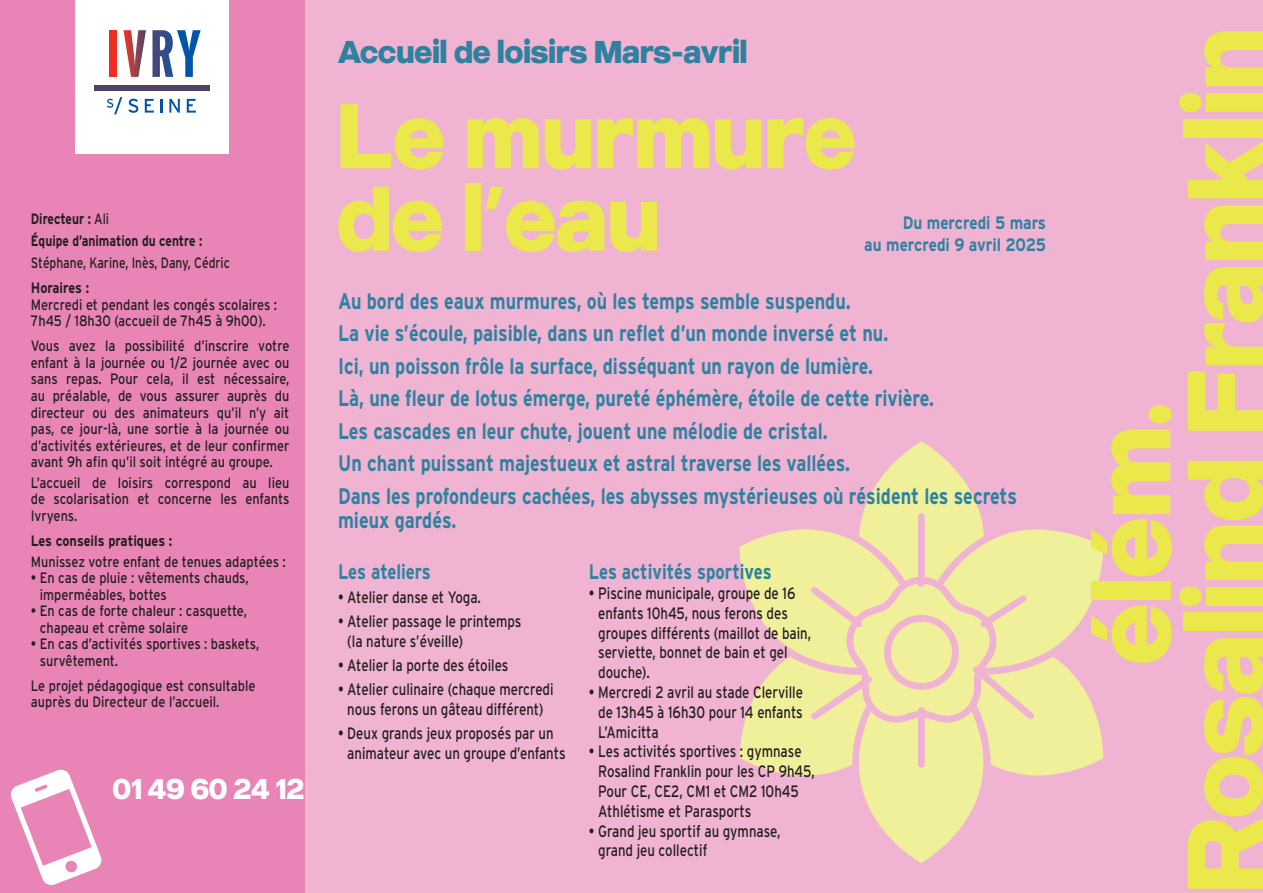
<style>
.page{position:relative;width:1263px;height:893px;background:#f0b3d2}
.page>*{position:absolute;margin:0;border:0;box-sizing:border-box;transform-origin:0 0}
.t1{font:700 107.4px "MADE Outer Sans";color:#eae84b;scale:.8 1}
.t2{font:700 91.5px/82.5px "MADE Outer Sans";color:#eae84b;scale:.8 1}
.t3{font:700 31.5px "MADE Outer Sans";color:#2f829f;scale:.8 1}
.t4{font:700 28.5px "MADE Outer Sans";color:#fff;scale:.8 1}
.t5{font:700 22.5px/32.5px "Interstate";color:#2f829f;scale:.8 1}
.t6{font:700 21px "Interstate";color:#2f829f;scale:.8 1}
.t7{font:700 18px/21.6px "Interstate";color:#2f829f;text-align:right;scale:.85 1}
.t8{font:16.5px/19.8px "Interstate";color:#231f20;scale:.8 1}
.t9{font:15px/16.5px "Interstate";color:#231f20;scale:.85 1}
.t10{font:700 15px/22.2px "Interstate";color:#231f20;scale:.8 1}
.t11{font:15px "Interstate";color:#231f20;scale:.8 1}
.t12{font:700 15px "Interstate";color:#231f20;scale:.85 1}
.s1{font-weight:400}
</style>
<div class="page">
<svg style="left:739px;top:441px;width:364px;height:422px"></svg>
<div style="left:891px;top:622px;width:61px;height:61px;background:#f1f09a;border-radius:50%"></div>
<div style="left:0;top:0;width:304px;height:893px;background:#e984b6"></div>
<div style="left:75px;top:0;width:154px;height:154px;background:#fff"></div>
<svg style="left:107px;top:97px;width:15px;height:17px"></svg>
<svg style="left:128px;top:99px;width:10px;height:14px"></svg>
<svg style="left:145px;top:99px;width:9px;height:14px"></svg>
<svg style="left:160px;top:99px;width:2px;height:14px"></svg>
<svg style="left:169px;top:99px;width:11px;height:14px"></svg>
<svg style="left:187px;top:99px;width:9px;height:14px"></svg>
<div style="left:109px;top:30px;width:8px;height:47px;background:#ee2e22"></div>
<svg style="left:123px;top:30px;width:23px;height:47px"></svg>
<svg style="left:152px;top:30px;width:49px;height:47px"></svg>
<div style="left:95px;top:85px;width:115px;height:6px;background:#4d4365"></div>
<svg style="left:10px;top:769px;width:92px;height:116px"></svg>
<p class="t10" style="left:31px;top:207px;width:216px">Directeur : <span class="s1">Ali<br></span>Équipe d’animation du centre :</p>
<p class="t11" style="left:31px;top:255px;width:251px">Stéphane, Karine, Inès, Dany, Cédric</p>
<p class="t12" style="left:31px;top:280px;width:70px">Horaires :</p>
<p class="t9" style="left:31px;top:296px;width:291px">Mercredi et pendant les congés scolaires :<br>7h45 / 18h30 (accueil de 7h45 à 9h00).</p>
<p class="t9" style="left:31px;top:338px;width:306px;text-align:justify">Vous avez la possibilité d’inscrire votre enfant à la journée ou 1/2 journée avec ou sans repas. Pour cela, il est nécessaire, au préalable, de vous assurer auprès du directeur ou des animateurs qu’il n’y ait pas, ce jour-là, une sortie à la journée ou d’activités extérieures, et de leur confirmer avant 9h afin qu’il soit intégré au groupe.</p>
<p class="t9" style="left:31px;top:474px;width:306px;text-align:justify">L’accueil de loisirs correspond au lieu de scolarisation et concerne les enfants Ivryens.</p>
<p class="t12" style="left:31px;top:532px;width:168px">Les conseils pratiques :</p>
<p class="t9" style="left:31px;top:553px;width:302px">Munissez votre enfant de tenues adaptées :</p>
<p class="t9" style="left:40px;top:569px;width:247px;text-indent:-9px">• En cas de pluie : vêtements chauds, imperméables, bottes</p>
<p class="t9" style="left:40px;top:602px;width:245px;text-indent:-9px">• En cas de forte chaleur : casquette, chapeau et crème solaire</p>
<p class="t9" style="left:40px;top:635px;width:260px;text-indent:-9px">• En cas d’activités sportives : baskets, survêtement.</p>
<p class="t9" style="left:31px;top:677px;width:266px">Le projet pédagogique est consultable auprès du Directeur de l’accueil.</p>
<h3 class="t4" style="left:112px;top:770px;width:241px">01 49 60 24 12</h3>
<h3 class="t3" style="left:338px;top:31px;width:513px">Accueil de loisirs Mars-avril</h3>
<h2 class="t2" style="left:337px;top:91px;width:650px">Le murmure de l’eau</h2>
<p class="t7" style="left:864px;top:212px;width:215px">Du mercredi 5 mars<br>au mercredi 9 avril 2025</p>
<p class="t5" style="left:338px;top:284px;width:850px">Au bord des eaux murmures, où les temps semble suspendu.<br>La vie s’écoule, paisible, dans un reflet d’un monde inversé et nu.<br>Ici, un poisson frôle la surface, disséquant un rayon de lumière.<br>Là, une fleur de lotus émerge, pureté éphémère, étoile de cette rivière.<br>Les cascades en leur chute, jouent une mélodie de cristal.<br>Un chant puissant majestueux et astral traverse les vallées.<br>Dans les profondeurs cachées, les abysses mystérieuses où résident les secrets</p>
<h3 class="t5" style="left:338px;top:503px;width:149px">mieux gardés.</h3>
<h3 class="t6" style="left:338px;top:560px;width:117px">Les ateliers</h3>
<p class="t8" style="left:338px;top:587px;width:180px">• Atelier danse et Yoga.</p>
<p class="t8" style="left:347px;top:611px;width:219px;text-indent:-9px">• Atelier passage le printemps (la nature s’éveille)</p>
<p class="t8" style="left:338px;top:655px;width:215px">• Atelier la porte des étoiles</p>
<p class="t8" style="left:338px;top:679px;width:271px;text-align:center">• Atelier culinaire (chaque mercredi nous ferons un gâteau différent)</p>
<p class="t8" style="left:347px;top:723px;width:274px;text-indent:-9px">• Deux grands jeux proposés par un animateur avec un groupe d’enfants</p>
<h3 class="t6" style="left:589px;top:560px;width:230px">Les activités sportives</h3>
<p class="t8" style="left:598px;top:583px;width:268px;text-indent:-9px">• Piscine municipale, groupe de 16 enfants 10h45, nous ferons des groupes différents (maillot de bain, serviette, bonnet de bain et gel douche).</p>
<p class="t8" style="left:598px;top:682px;width:258px;text-align:justify;text-indent:-9px">• Mercredi 2 avril au stade Clerville de 13h45 à 16h30 pour 14 enfants L’Amicitta</p>
<p class="t8" style="left:598px;top:741px;width:272px;text-indent:-9px">• Les activités sportives : gymnase<br>Rosalind Franklin pour les CP 9h45,<br>Pour CE, CE2, CM1 et CM2 10h45<br>Athlétisme et Parasports</p>
<p class="t8" style="left:598px;top:821px;width:229px;text-indent:-9px">• Grand jeu sportif au gymnase, grand jeu collectif</p>
<h1 class="t1" style="left:1154px;top:893px;width:1083px;rotate:-90deg">Rosalind Franklin</h1>
<h1 class="t1" style="left:1061px;top:664px;width:329px;rotate:-90deg">élém.</h1>
</div>
